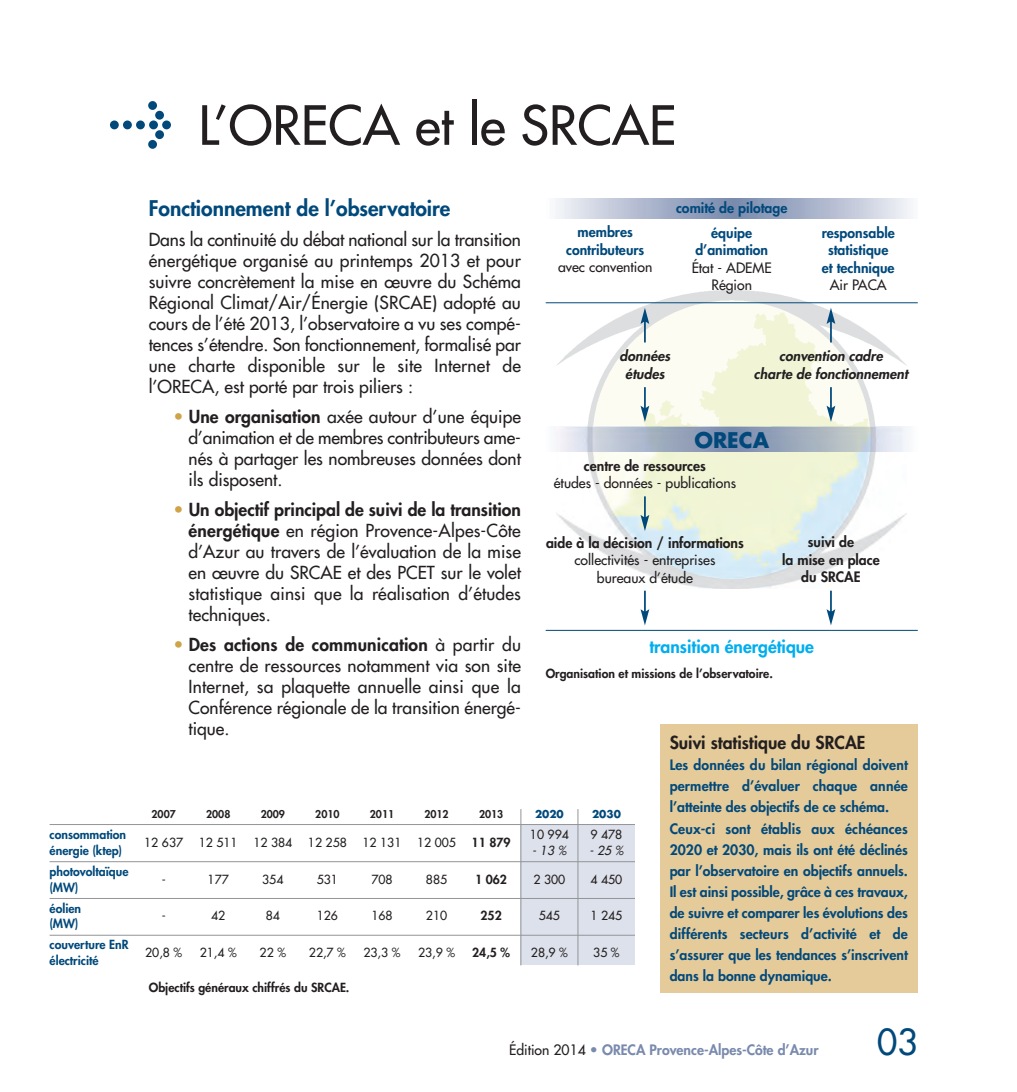
<style>
.page{position:relative;width:1017px;height:1092px;background:#fff}
.page>*{position:absolute;margin:0;border:0;box-sizing:border-box;transform-origin:0 0}
.t1{font:52.5px "Futura";color:#231f20}
.t2{font:35px "Futura";color:#01497b}
.t3{font:800 21px "Futura";color:#01497b}
.t4{font:700 21px "Futura";color:#01497b}
.t5{font:17.5px/21px "Futura";color:#231f20;text-align:justify}
.t6{font:800 17.5px "Futura";color:#231f20}
.t7{font:800 17.5px "Futura";color:#00aeef}
.t8{font:800 14px/21px "Futura";color:#01497b;text-align:center}
.t9{font:14px/17.5px "Futura";color:#231f20;text-align:center}
.t10{font:800 14px/17.5px "Futura";color:#231f20;text-align:center}
.t11{font:italic 800 14px/17.5px "Futura";color:#231f20;text-align:center}
.t12{font:800 14px "Futura";color:#798aad}
.t13{font:12.25px "Futura";color:#231f20}
.t14{font:800 12.25px "Futura";color:#231f20}
.t15{font:800 12.25px/15.8px "Futura";color:#01497b}
.t16{font:italic 12.25px "Futura";color:#231f20}
.t17{font:800 10.5px "Futura";color:#231f20}
.t18{font:700 10.5px "Futura";color:#01497b}
.s1{font-family:"Meta Plus";font-weight:700;color:#01497b}
.s2{color:#cfa348}
.s3{font-weight:800}
.s4{font-weight:400;color:#231f20}
</style>
<div class="page">
<div style="left:521px;top:824px;width:114px;height:141px;background:#dde1eb"></div>
<img style="left:557px;top:451px;width:350px;height:137px">
<img style="left:557px;top:290px;width:350px;height:137px">
<svg style="left:556px;top:198px;width:355px;height:20px"></svg>
<img style="left:556px;top:427px;width:351px;height:24px">
<hr style="left:546px;top:302px;width:372px;height:1px;background:#01497b">
<hr style="left:546px;top:630px;width:372px;height:1px;background:#01497b">
<hr style="left:644px;top:321px;width:2px;height:21px;background:#01497b">
<svg style="left:641px;top:308px;width:8px;height:16px"></svg>
<hr style="left:644px;top:387px;width:2px;height:22px;background:#01497b">
<svg style="left:641px;top:405px;width:8px;height:17px"></svg>
<hr style="left:830px;top:387px;width:2px;height:22px;background:#01497b">
<svg style="left:827px;top:405px;width:8px;height:17px"></svg>
<hr style="left:644px;top:496px;width:2px;height:22px;background:#01497b">
<svg style="left:641px;top:515px;width:8px;height:16px"></svg>
<hr style="left:644px;top:590px;width:2px;height:22px;background:#01497b">
<svg style="left:641px;top:609px;width:8px;height:16px"></svg>
<hr style="left:830px;top:590px;width:2px;height:22px;background:#01497b">
<svg style="left:827px;top:609px;width:8px;height:16px"></svg>
<hr style="left:830px;top:321px;width:2px;height:21px;background:#01497b">
<svg style="left:827px;top:308px;width:8px;height:16px"></svg>
<hr style="left:50px;top:824px;width:585px;height:1px;background:#939598">
<hr style="left:50px;top:861px;width:585px;height:1px;background:#939598">
<hr style="left:50px;top:897px;width:585px;height:1px;background:#939598">
<hr style="left:50px;top:934px;width:585px;height:1px;background:#939598">
<div style="left:660px;top:724px;width:258px;height:268px;background:#e6cb9a"></div>
<hr style="left:577px;top:809px;width:1px;height:156px;background:#939598">
<hr style="left:520px;top:809px;width:1px;height:156px;background:#939598">
<h1 class="t1" style="left:108px;top:99px;width:570px"><span class="s1">&gt;</span> L’ORECA et le SRCAE</h1>
<p class="t3" style="left:149px;top:198px;width:303px">Fonctionnement de l’observatoire</p>
<p class="t5" style="left:149px;top:230px;width:374px">Dans la continuité du débat national sur la transition énergétique organisé au printemps 2013 et pour suivre concrètement la mise en œuvre du Schéma Régional Climat/Air/Énergie (SRCAE) adopté au cours de l’été 2013, l’observatoire a vu ses compé&shy;tences s’étendre. Son fonctionnement, formalisé par une charte disponible sur le site Internet de l’ORECA, est porté par trois piliers :</p>
<p class="t5" style="left:189px;top:407px;width:334px;text-indent:-15px"><span class="s2">•</span> <span class="s3">Une organisation</span> axée autour d’une équipe d’animation et de membres contributeurs ame&shy;nés à partager les nombreuses données dont ils disposent.</p>
<p class="t5" style="left:189px;top:500px;width:334px;text-indent:-15px"><span class="s2">•</span> <span class="s3">Un objectif principal de suivi de la transition énergétique</span> en région Provence-Alpes-Côte d’Azur au travers de l’évaluation de la mise en œuvre du SRCAE et des PCET sur le volet statistique ainsi que la réalisation d’études techniques.</p>
<p class="t5" style="left:189px;top:634px;width:334px;text-indent:-15px"><span class="s2">•</span> <span class="s3">Des actions de communication</span> à partir du centre de ressources notamment via son site Internet, sa plaquette annuelle ainsi que la Conférence régionale de la transition énergé&shy;tique.</p>
<p class="t8" style="left:676px;top:198px;width:113px">comité de pilotage</p>
<p class="t8" style="left:566px;top:224px;width:80px;line-height:17.5px">membres contributeurs</p>
<p class="t9" style="left:558px;top:259px;width:96px">avec convention</p>
<p class="t8" style="left:822px;top:225px;width:74px;line-height:17.5px">responsable statistique et technique</p>
<p class="t9" style="left:830px;top:277px;width:59px">Air PACA</p>
<p class="t8" style="left:695px;top:225px;width:74px;line-height:17.5px">équipe d’animation</p>
<p class="t9" style="left:692px;top:260px;width:82px">État - ADEME<br>Région</p>
<p class="t11" style="left:619px;top:348px;width:55px">données études</p>
<p class="t11" style="left:754px;top:348px;width:158px">convention cadre<br>charte de fonctionnement</p>
<p class="t4" style="left:694px;top:430px;width:76px">ORECA</p>
<p class="t10" style="left:584px;top:458px;width:124px">centre de ressources</p>
<p class="t9" style="left:554px;top:475px;width:184px">études - données - publications</p>
<p class="t10" style="left:546px;top:534px;width:199px">aide à la décision / informations</p>
<p class="t9" style="left:574px;top:552px;width:142px">collectivités - entreprises bureaux d’étude</p>
<p class="t10" style="left:782px;top:534px;width:99px">suivi de<br>la mise en place du SRCAE</p>
<p class="t7" style="left:649px;top:638px;width:166px">transition énergétique</p>
<p class="t14" style="left:546px;top:667px;width:229px">Organisation et missions de l’observatoire.</p>
<p class="t6" style="left:670px;top:734px;width:197px">Suivi statistique du SRCAE</p>
<p class="t8" style="left:670px;top:755px;width:240px;text-align:left">Les données du bilan régional doivent permettre d’évaluer chaque année l’atteinte des objectifs de ce schéma.<br>Ceux-ci sont établis aux échéances 2020 et 2030, mais ils ont été déclinés par l’observatoire en objectifs annuels.<br>Il est ainsi possible, grâce à ces travaux, de suivre et comparer les évolutions des différents secteurs d’activité et de s’assurer que les tendances s’inscrivent dans la bonne dynamique.</p>
<p class="t17" style="left:152px;top:809px;width:26px">2007</p>
<p class="t17" style="left:206px;top:809px;width:26px">2008</p>
<p class="t17" style="left:261px;top:809px;width:26px">2009</p>
<p class="t17" style="left:315px;top:809px;width:26px">2010</p>
<p class="t17" style="left:370px;top:809px;width:26px">2011</p>
<p class="t17" style="left:424px;top:809px;width:26px">2012</p>
<p class="t17" style="left:479px;top:809px;width:26px">2013</p>
<p class="t18" style="left:535px;top:809px;width:30px">2020</p>
<p class="t18" style="left:592px;top:809px;width:30px">2030</p>
<p class="t15" style="left:50px;top:827px;width:78px">consommation</p>
<p class="t13" style="left:530px;top:828px;width:40px">10 994</p>
<p class="t13" style="left:591px;top:828px;width:33px">9 478</p>
<p class="t15" style="left:50px;top:843px;width:74px">énergie (ktep)</p>
<p class="t13" style="left:144px;top:836px;width:40px">12 637</p>
<p class="t13" style="left:199px;top:836px;width:40px">12 511</p>
<p class="t13" style="left:253px;top:836px;width:40px">12 384</p>
<p class="t13" style="left:308px;top:836px;width:40px">12 258</p>
<p class="t13" style="left:362px;top:836px;width:40px">12 131</p>
<p class="t13" style="left:417px;top:836px;width:40px">12 005</p>
<p class="t14" style="left:472px;top:836px;width:40px">11 879</p>
<p class="t16" style="left:532px;top:844px;width:38px">- 13 %</p>
<p class="t16" style="left:589px;top:844px;width:38px">- 25 %</p>
<p class="t15" style="left:50px;top:864px;width:80px">photovoltaïque (MW)</p>
<p class="t13" style="left:162px;top:872px;width:6px">-</p>
<p class="t13" style="left:208px;top:872px;width:23px">177</p>
<p class="t13" style="left:262px;top:872px;width:23px">354</p>
<p class="t13" style="left:317px;top:872px;width:23px">531</p>
<p class="t13" style="left:371px;top:872px;width:23px">708</p>
<p class="t13" style="left:426px;top:872px;width:23px">885</p>
<p class="t14" style="left:475px;top:873px;width:33px">1 062</p>
<p class="t13" style="left:533px;top:872px;width:33px">2 300</p>
<p class="t13" style="left:591px;top:872px;width:33px">4 450</p>
<p class="t15" style="left:50px;top:901px;width:33px">éolien (MW)</p>
<p class="t13" style="left:162px;top:909px;width:6px">-</p>
<p class="t13" style="left:211px;top:909px;width:16px">42</p>
<p class="t13" style="left:266px;top:909px;width:16px">84</p>
<p class="t13" style="left:317px;top:909px;width:23px">126</p>
<p class="t13" style="left:371px;top:909px;width:23px">168</p>
<p class="t13" style="left:426px;top:909px;width:23px">210</p>
<p class="t14" style="left:480px;top:909px;width:23px">252</p>
<p class="t13" style="left:539px;top:909px;width:23px">545</p>
<p class="t13" style="left:591px;top:909px;width:33px">1 245</p>
<p class="t15" style="left:50px;top:937px;width:81px">couverture EnR électricité</p>
<p class="t13" style="left:145px;top:946px;width:38px">20,8 %</p>
<p class="t13" style="left:200px;top:946px;width:38px">21,4 %</p>
<p class="t13" style="left:260px;top:946px;width:28px">22 %</p>
<p class="t13" style="left:309px;top:946px;width:38px">22,7 %</p>
<p class="t13" style="left:363px;top:946px;width:38px">23,3 %</p>
<p class="t13" style="left:418px;top:946px;width:38px">23,9 %</p>
<p class="t14" style="left:472px;top:946px;width:39px">24,5 %</p>
<p class="t13" style="left:531px;top:946px;width:38px">28,9 %</p>
<p class="t13" style="left:593px;top:946px;width:28px">35 %</p>
<p class="t14" style="left:149px;top:981px;width:202px">Objectifs généraux chiffrés du SRCAE.</p>
<p class="t12" style="left:509px;top:1042px;width:311px"><span class="s4">Édition 2014</span> • ORECA Provence-Alpes-Côte d’Azur</p>
<h2 class="t2" style="left:877px;top:1024px;width:42px">03</h2>
</div>
